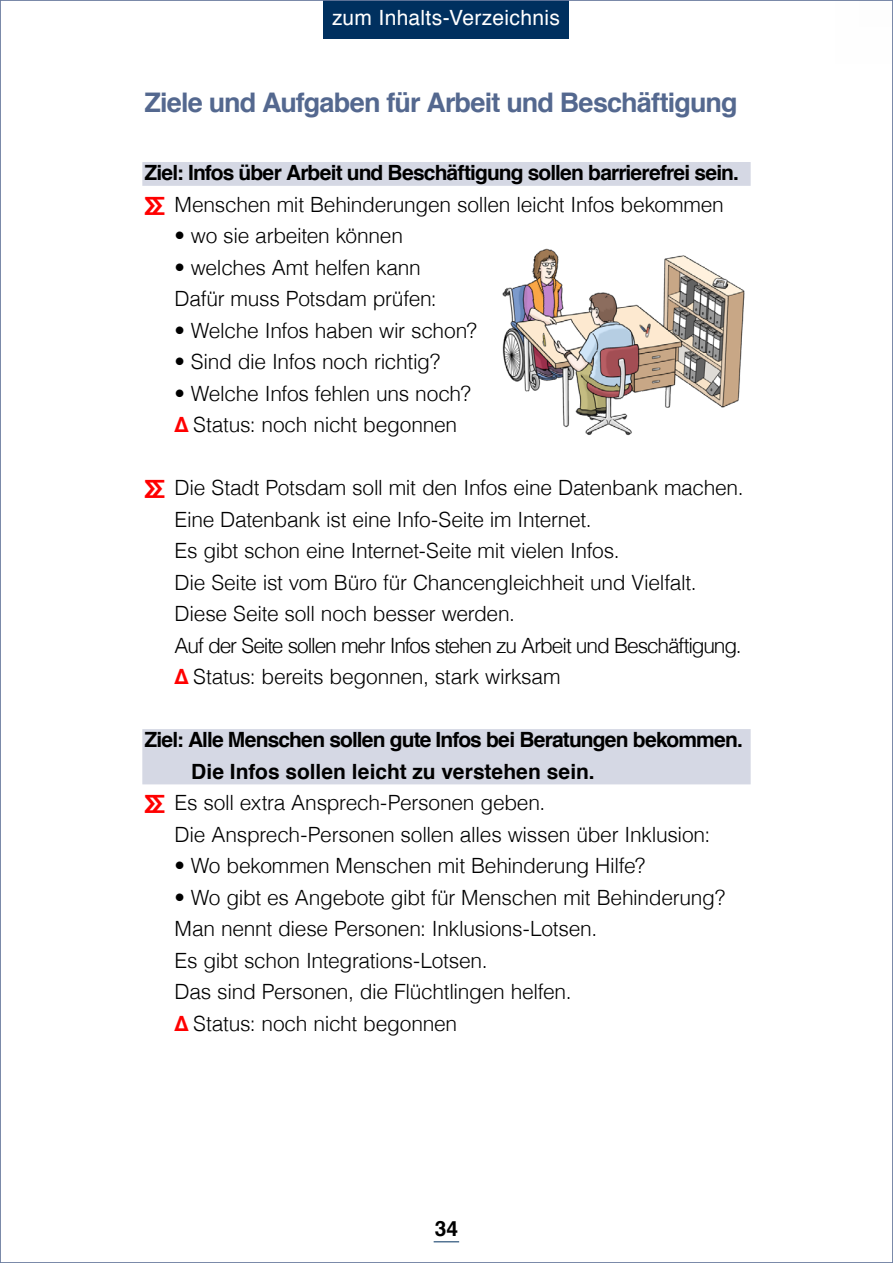
<style>
.page{position:relative;width:893px;height:1263px;background:#fff}
.page>*{position:absolute;margin:0;border:0;box-sizing:border-box;transform-origin:0 0}
.t1{font:700 27px "Helvetica";letter-spacing:-.035em;color:#54688f}
.t2{font:300 21px/31.5px "Helvetica";letter-spacing:-.015em;color:#000}
.t3{font:700 21px/31.5px "Helvetica";letter-spacing:-.04em;color:#000}
.t4{font:21px "Helvetica";letter-spacing:.015em;color:#fff}
.s1{font-weight:700;color:#f00}
</style>
<div class="page">
<svg style="left:434px;top:1241px;width:25px;height:1px"></svg>
<div style="left:835px;top:0;width:58px;height:64px;background:#fbfbfb"></div>
<div style="left:323px;top:0;width:246px;height:38px;background:#00305f"></div>
<div style="left:142px;top:162px;width:609px;height:24px;background:#d5d8e4"></div>
<div style="left:142px;top:729px;width:609px;height:55px;background:#d5d8e4"></div>
<img style="left:502px;top:248px;width:243px;height:188px">
<p class="t4" style="left:332px;top:2px;width:229px">zum Inhalts-Verzeichnis</p>
<p class="t1" style="left:145px;top:81px;width:594px">Ziele und Aufgaben für Arbeit und Beschäftigung</p>
<p class="t3" style="left:145px;top:157px;width:596px">Ziel: Infos über Arbeit und Beschäftigung sollen barrierefrei sein.</p>
<p class="t2" style="left:175px;top:187px;width:551px">Menschen mit Behinderungen sollen leicht Infos bekommen</p>
<p class="t2" style="left:175px;top:218px;width:230px">• wo sie arbeiten können</p>
<p class="t2" style="left:175px;top:250px;width:264px">• welches Amt helfen kann<br>Dafür muss Potsdam prüfen:</p>
<p class="t2" style="left:175px;top:313px;width:304px">• Welche Infos haben wir schon?</p>
<p class="t2" style="left:175px;top:344px;width:267px">• Sind die Infos noch richtig?</p>
<p class="t2" style="left:175px;top:376px;width:298px">• Welche Infos fehlen uns noch? <span class="s1">∆</span> Status: noch nicht begonnen</p>
<p class="t2" style="left:175px;top:470px;width:571px">Die Stadt Potsdam soll mit den Infos eine Datenbank machen.<br>Eine Datenbank ist eine Info-Seite im Internet.<br>Es gibt schon eine Internet-Seite mit vielen Infos.<br>Die Seite ist vom Büro für Chancengleichheit und Vielfalt.<br>Diese Seite soll noch besser werden.<br>Auf der Seite sollen mehr Infos stehen zu Arbeit und Beschäftigung. <span class="s1">∆</span> Status: bereits begonnen, stark wirksam</p>
<p class="t3" style="left:191px;top:724px;width:553px;text-indent:-47px">Ziel: Alle Menschen sollen gute Infos bei Beratungen bekommen.<br>Die Infos sollen leicht zu verstehen sein.</p>
<p class="t2" style="left:175px;top:785px;width:537px">Es soll extra Ansprech-Personen geben.<br>Die Ansprech-Personen sollen alles wissen über Inklusion:</p>
<p class="t2" style="left:175px;top:848px;width:472px">• Wo bekommen Menschen mit Behinderung Hilfe?</p>
<p class="t2" style="left:175px;top:880px;width:552px">• Wo gibt es Angebote gibt für Menschen mit Behinderung?<br>Man nennt diese Personen: Inklusions-Lotsen.<br>Es gibt schon Integrations-Lotsen.<br>Das sind Personen, die Flüchtlingen helfen.<br><span class="s1">∆</span> Status: noch nicht begonnen</p>
<p class="t3" style="left:435px;top:1213px;width:25px">34</p>
</div>
